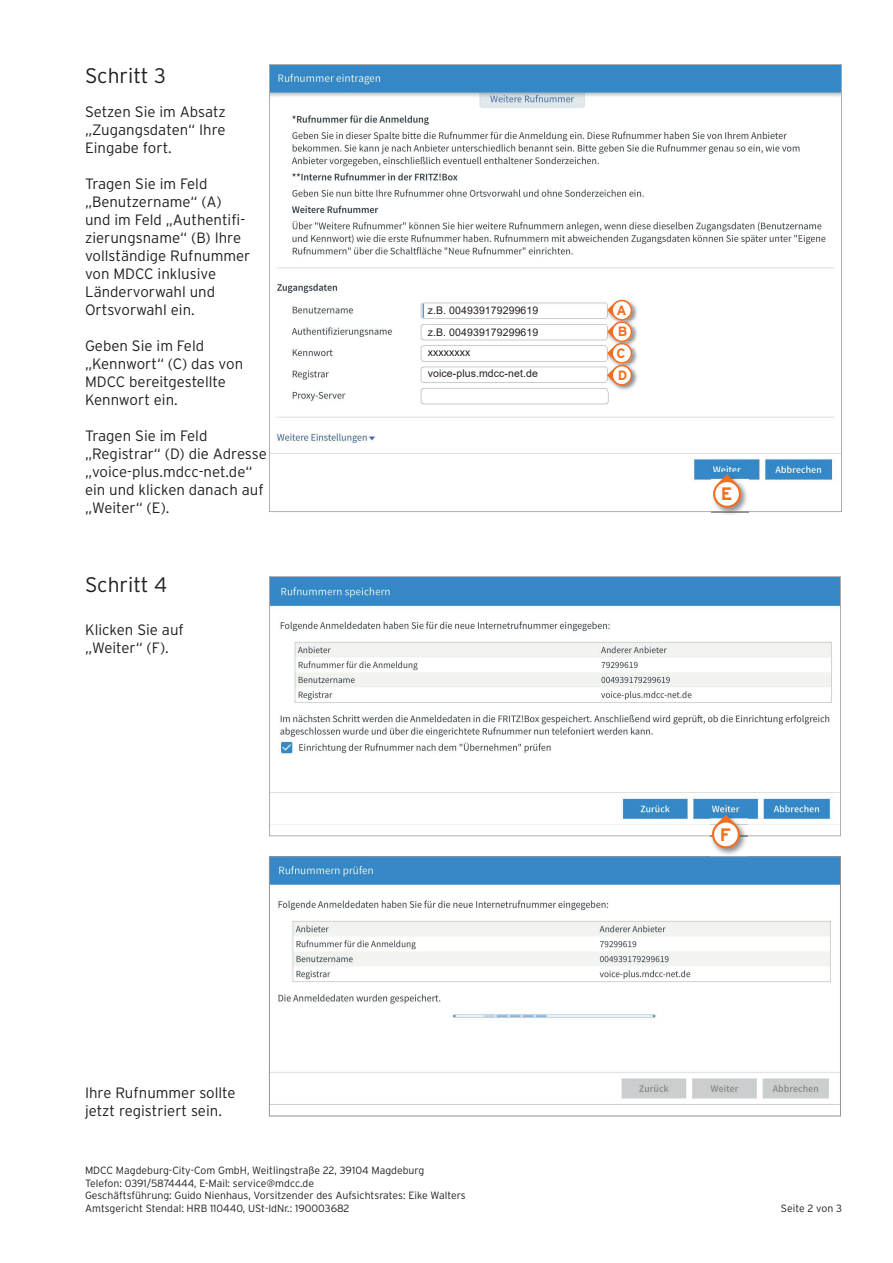
<style>
.page{position:relative;width:893px;height:1263px;background:#fff}
.page>*{position:absolute;margin:0;border:0;box-sizing:border-box;transform-origin:0 0}
.t1{font:300 21px "Interstate";color:#231f20}
.t2{font:700 18px "Interstate";color:#f36e21}
.t3{font:300 15px/18px "Interstate";color:#231f20}
.t4{font:700 13.5px/21.8px "Interstate";color:#f36e21;text-align:justify}
.t5{font:300 10.5px/12.6px "Interstate";color:#231f20}
.t6{font:10.5px/21.9px "Arial";letter-spacing:.01em;color:#231f20}
</style>
<div class="page">
<svg style="left:269px;top:64px;width:573px;height:448px"></svg>
<svg style="left:269px;top:576px;width:572px;height:260px"></svg>
<img style="left:271px;top:858px;width:568px;height:241px">
<div style="left:269px;top:856px;width:572px;height:260px;border:1px solid #939598"></div>
<img style="left:606px;top:299px;width:32px;height:21px">
<img style="left:606px;top:326px;width:32px;height:16px">
<img style="left:606px;top:320px;width:32px;height:6px">
<img style="left:606px;top:348px;width:32px;height:16px">
<img style="left:606px;top:342px;width:32px;height:6px">
<img style="left:606px;top:369px;width:32px;height:22px">
<img style="left:606px;top:364px;width:32px;height:5px">
<svg style="left:607px;top:300px;width:25px;height:86px"></svg>
<img style="left:711px;top:473px;width:37px;height:42px">
<img style="left:711px;top:511px;width:37px;height:1px">
<svg style="left:713px;top:474px;width:28px;height:34px"></svg>
<img style="left:710px;top:813px;width:37px;height:42px">
<svg style="left:712px;top:815px;width:28px;height:33px"></svg>
<h1 class="t1" style="left:85px;top:64px;width:82px">Schritt 3</h1>
<p class="t3" style="left:85px;top:103px;width:142px;text-align:justify">Setzen Sie im Absatz „Zugangsdaten“ Ihre Eingabe fort.</p>
<p class="t3" style="left:85px;top:175px;width:167px">Tragen Sie im Feld „Benutzername“ (A) und im Feld „Authentifi&shy;zierungsname“ (B) Ihre vollständige Rufnummer von MDCC inklusive<br>Ländervorwahl und<br>Ortsvorwahl ein.</p>
<p class="t3" style="left:85px;top:337px;width:160px">Geben Sie im Feld „Kennwort“ (C) das von<br>MDCC bereitgestellte<br>Kennwort ein.</p>
<p class="t3" style="left:85px;top:427px;width:183px">Tragen Sie im Feld „Registrar“ (D) die Adresse „voice-plus.mdcc-net.de“ ein und klicken danach auf „Weiter“ (E).</p>
<h1 class="t1" style="left:85px;top:573px;width:84px">Schritt 4</h1>
<p class="t3" style="left:85px;top:621px;width:100px">Klicken Sie auf „Weiter“ (F).</p>
<p class="t6" style="left:428px;top:299px;width:112px">z.B. 004939179299619 z.B. 004939179299619</p>
<p class="t6" style="left:428px;top:341px;width:112px;line-height:21px">xxxxxxxx voice-plus.mdcc-net.de</p>
<p class="t4" style="left:617px;top:299px;width:12px">A B C D</p>
<p class="t2" style="left:721px;top:484px;width:13px">E</p>
<p class="t2" style="left:720px;top:824px;width:13px">F</p>
<p class="t3" style="left:85px;top:1084px;width:152px">Ihre Rufnummer sollte jetzt registriert sein.</p>
<p class="t5" style="left:85px;top:1164px;width:382px">MDCC Magdeburg-City-Com GmbH, Weitlingstraße 22, 39104 Magdeburg<br>Telefon: 0391/5874444, E-Mail: service@mdcc.de<br>Geschäftsführung: Guido Nienhaus, Vorsitzender des Aufsichtsrates: Eike Walters Amtsgericht Stendal: HRB 110440, USt-IdNr.: 190003682</p>
<p class="t5" style="left:781px;top:1202px;width:63px">Seite 2 von 3</p>
</div>
